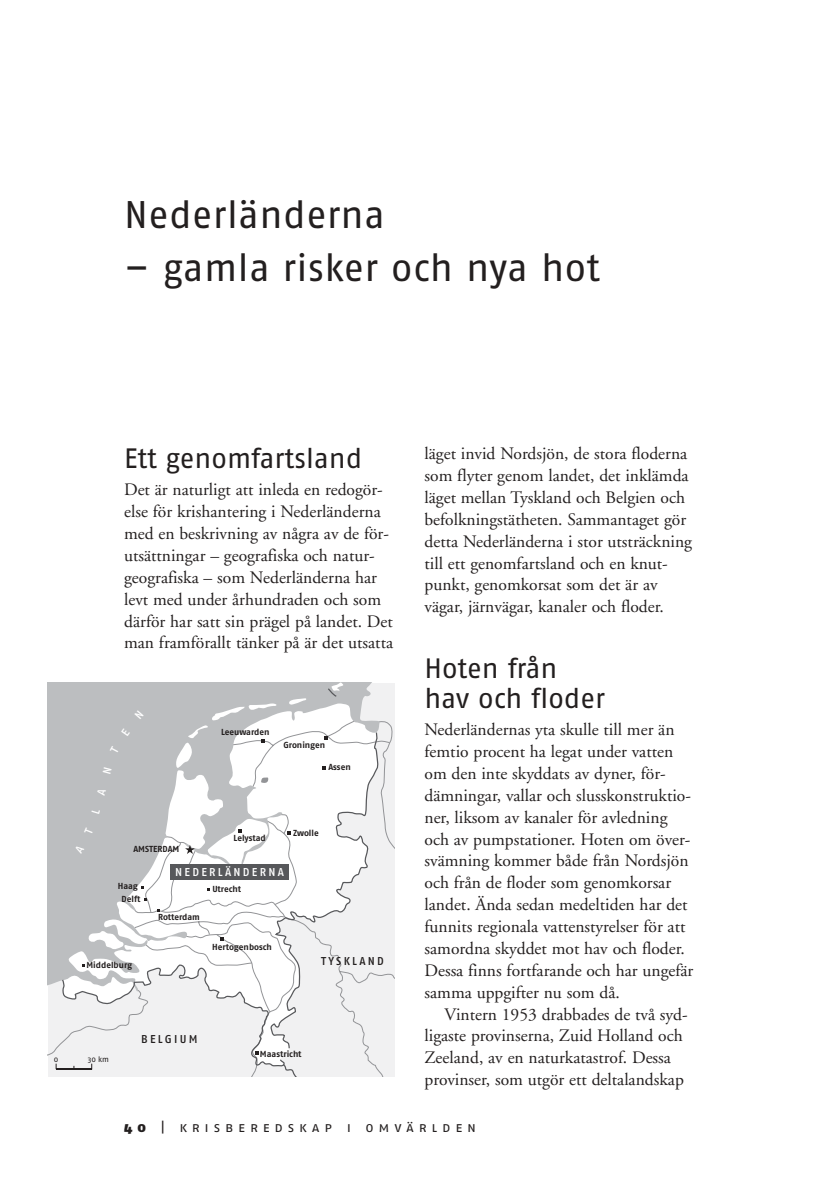
<style>
.page{position:relative;width:818px;height:1199px;background:#fff}
.page>*{position:absolute;margin:0;border:0;box-sizing:border-box;transform-origin:0 0}
.t1{font:38.5px "Fago No";letter-spacing:.01em;color:#231f1f}
.t2{font:28px/30.6px "Fago No";color:#231f1f}
.t3{font:17.5px/21.9px "Adobe Garamond";color:#231f1f}
.t4{font:14px "Fago No Regular Caps";letter-spacing:.34em;color:#231f1f}
.t5{font:11.38px "Fago No Med";letter-spacing:.2em;color:#231f1f}
.t6{font:11.38px "Fago No Med";letter-spacing:.2em;color:#fff}
.t7{font:700 8.75px/13px "Fago No";color:#231f1f;text-align:center}
.t8{font:7.88px "Fago No";color:#231f1f}
.s1{font-family:"Fago No";font-weight:900}
</style>
<div class="page">
<div style="left:48px;top:992px;width:346px;height:84px;background:#f1f1f2"></div>
<svg style="left:48px;top:683px;width:346px;height:309px;fill:#bcbec0"></svg>
<svg style="left:329px;top:683px;width:15px;height:4px"></svg>
<svg style="left:61px;top:687px;width:317px;height:380px"></svg>
<div style="left:170px;top:864px;width:119px;height:16px;background:#57585b"></div>
<svg style="left:282px;top:1063px;width:17px;height:13px"></svg>
<svg style="left:220px;top:937px;width:4px;height:4px"></svg>
<svg style="left:238px;top:829px;width:3px;height:4px"></svg>
<svg style="left:287px;top:831px;width:3px;height:4px"></svg>
<svg style="left:322px;top:766px;width:4px;height:4px"></svg>
<svg style="left:324px;top:736px;width:3px;height:4px"></svg>
<svg style="left:175px;top:703px;width:102px;height:67px"></svg>
<svg style="left:185px;top:845px;width:10px;height:9px"></svg>
<hr style="left:56px;top:1068px;width:36px;height:1px;background:#231f1f">
<svg style="left:75px;top:845px;width:9px;height:9px"></svg>
<svg style="left:84px;top:827px;width:9px;height:8px"></svg>
<svg style="left:91px;top:808px;width:9px;height:6px"></svg>
<svg style="left:97px;top:788px;width:9px;height:7px"></svg>
<svg style="left:103px;top:767px;width:9px;height:6px"></svg>
<svg style="left:110px;top:746px;width:9px;height:8px"></svg>
<svg style="left:121px;top:728px;width:9px;height:8px"></svg>
<svg style="left:134px;top:711px;width:10px;height:8px"></svg>
<h1 class="t1" style="left:124px;top:201px;width:262px">Nederländerna</h1>
<h1 class="t1" style="left:124px;top:253px;width:477px">– gamla risker och nya hot</h1>
<p class="t3" style="left:424px;top:444px;width:269px">läget invid Nordsjön, de stora floderna som flyter genom landet, det inklämda läget mellan Tyskland och Belgien och befolkningstätheten. Sammantaget gör detta Nederländerna i stor utsträckning till ett genomfartsland och en knut&shy;punkt, genomkorsat som det är av vägar, järnvägar, kanaler och floder.</p>
<h2 class="t2" style="left:424px;top:655px;width:182px">Hoten från hav och floder</h2>
<p class="t3" style="left:424px;top:720px;width:270px">Nederländernas yta skulle till mer än femtio procent ha legat under vatten om den inte skyddats av dyner, för&shy;dämningar, vallar och slusskonstruktio&shy;ner, liksom av kanaler för avledning och av pumpstationer. Hoten om över&shy;svämning kommer både från Nordsjön och från de floder som genomkorsar landet. Ända sedan medeltiden har det funnits regionala vattenstyrelser för att samordna skyddet mot hav och floder.<br>Dessa finns fortfarande och har ungefär samma uppgifter nu som då.</p>
<p class="t3" style="left:424px;top:1004px;width:264px;text-indent:20px">Vintern 1953 drabbades de två syd&shy;ligaste provinserna, Zuid Holland och Zeeland, av en naturkatastrof. Dessa provinser, som utgör ett deltalandskap</p>
<p class="t4" style="left:124px;top:1119px;width:353px"><span class="s1">40</span> | krisberedskap i omvärlden</p>
<h2 class="t2" style="left:124px;top:445px;width:240px">Ett genomfartsland</h2>
<p class="t3" style="left:124px;top:480px;width:270px">Det är naturligt att inleda en redogör&shy;else för krishantering i Nederländerna med en beskrivning av några av de för&shy;utsättningar – geografiska och natur&shy;geografiska – som Nederländerna har levt med under århundraden och som därför har satt sin prägel på landet. Det man framförallt tänker på är det utsatta</p>
<p class="t7" style="left:221px;top:727px;width:50px">Leeuwarden</p>
<p class="t7" style="left:283px;top:739px;width:43px">Groningen</p>
<p class="t7" style="left:328px;top:761px;width:24px">Assen</p>
<p class="t7" style="left:293px;top:827px;width:27px">Zwolle</p>
<p class="t7" style="left:233px;top:832px;width:34px">Lelystad</p>
<p class="t7" style="left:133px;top:843px;width:47px">AMSTERDAM</p>
<p class="t6" style="left:175px;top:868px;width:110px">NEDERLÄNDERNA</p>
<p class="t7" style="left:212px;top:883px;width:30px">Utrecht</p>
<p class="t7" style="left:118px;top:880px;width:24px">Haag<br>Delft</p>
<p class="t7" style="left:158px;top:911px;width:43px">Rotterdam</p>
<p class="t7" style="left:212px;top:941px;width:61px">Hertogenbosch</p>
<p class="t5" style="left:321px;top:956px;width:64px">TYSKLAND</p>
<p class="t7" style="left:86px;top:959px;width:47px">Middelburg</p>
<p class="t5" style="left:141px;top:1034px;width:58px">BELGIUM</p>
<p class="t7" style="left:260px;top:1048px;width:43px">Maastricht</p>
<p class="t8" style="left:54px;top:1056px;width:6px">0</p>
<p class="t8" style="left:88px;top:1056px;width:23px">30 km</p>
</div>
